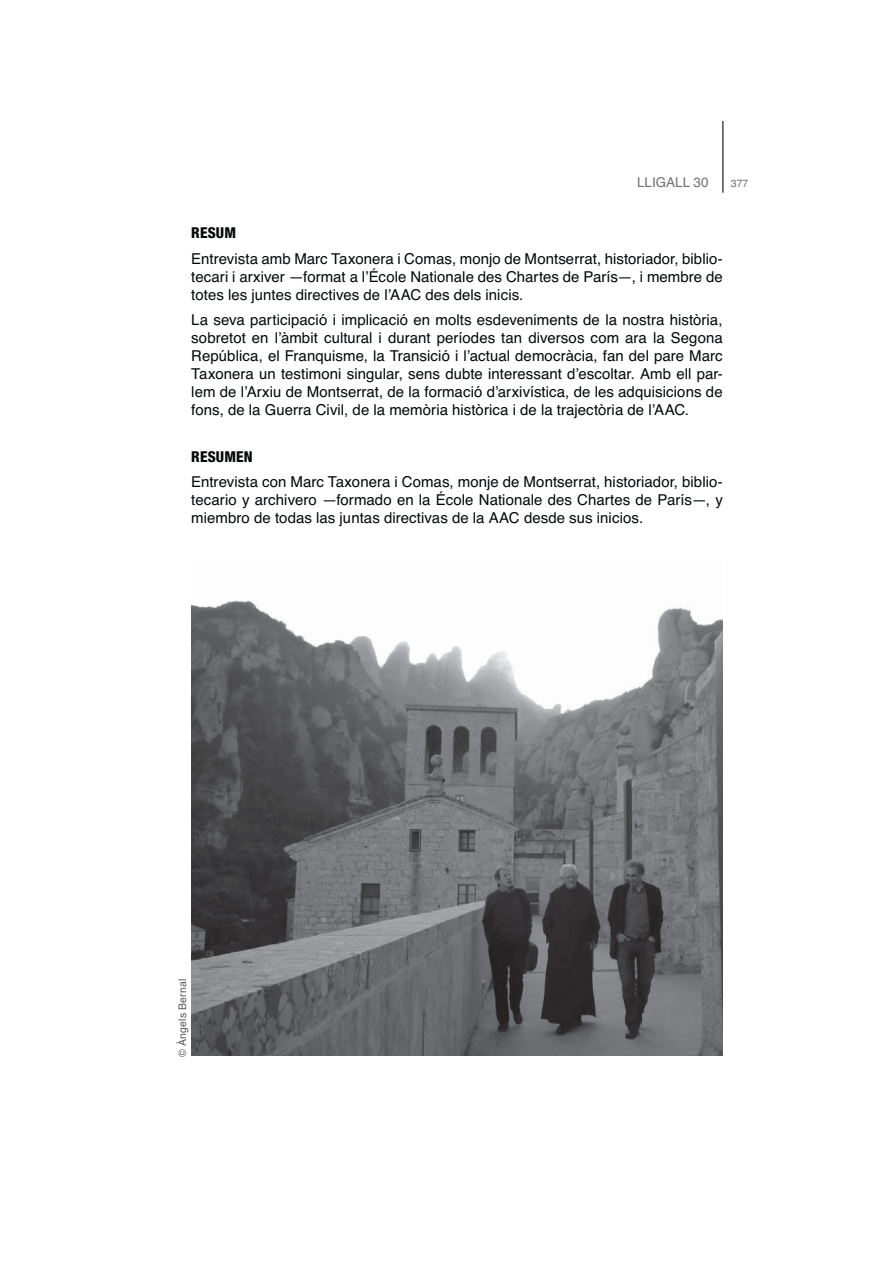
<style>
.page{position:relative;width:893px;height:1263px;background:#fff}
.page>*{position:absolute;margin:0;border:0;box-sizing:border-box;transform-origin:0 0}
.t1{font:15px/18px "Helvetica";color:#040809;text-align:justify}
.t2{font:800 condensed 15px "Helvetica 87";letter-spacing:.01em;color:#040809}
.t3{font:13.5px "Helvetica";color:#707173}
.t4{font:10.5px "Helvetica";letter-spacing:.02em;color:#585759}
.t5{font:10.5px "Helvetica";color:#707173}
</style>
<div class="page">
<hr style="left:722px;top:121px;width:1px;height:72px;background:#4b4b4d">
<img style="left:191px;top:600px;width:532px;height:456px">
<p class="t3" style="left:637px;top:177px;width:73px">LLIGALL 30</p>
<p class="t5" style="left:731px;top:179px;width:19px">377</p>
<p class="t2" style="left:191px;top:224px;width:46px">RESUM</p>
<p class="t1" style="left:191px;top:251px;width:533px">Entrevista amb Marc Taxonera i Comas, monjo de Montser rat, historiador, biblio&shy;tecari i arxiver —format a l’École Nationale des Chartes de París—, i membre de totes les juntes directives de l’AAC des dels inicis.</p>
<p class="t1" style="left:191px;top:312px;width:533px">La seva participació i implicació en molts esdeveniments de la nostra història, sobretot en l’àmbit cultural i durant períodes tan diversos com ara la Segona República, el Franquisme, la Transició i l’actual democràcia, fan del pare Marc Taxonera un testimoni singular, sens dubte interessant d’escoltar. Amb ell par&shy;lem de l’Arxiu de Montser rat, de la formació d’arxivística, de les adquisicions de fons, de la Guerra Civil, de la memòria històrica i de la trajectòria de l’AAC.</p>
<p class="t2" style="left:191px;top:448px;width:63px">RESUMEN</p>
<p class="t1" style="left:191px;top:474px;width:533px">Entrevista con Marc Taxonera i Comas, monje de Montser rat, historiador, biblio&shy;tecario y archivero —formado en la École Nationale des Chartes de París—, y miembro de todas las juntas directivas de la AAC desde sus inicios.</p>
<p class="t4" style="left:178px;top:1057px;width:79px;rotate:-90deg">© Àngels Bernal</p>
</div>
